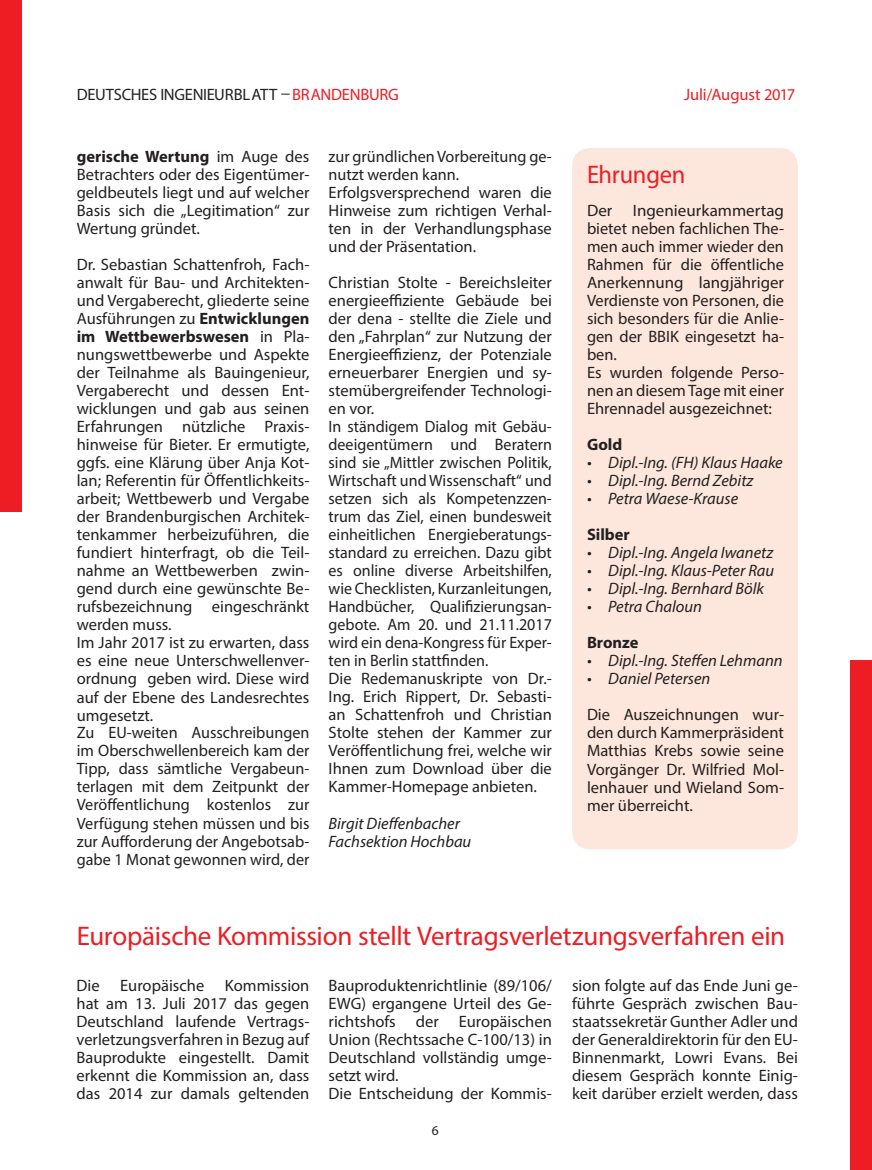
<style>
.page{position:relative;width:872px;height:1170px;background:#fff}
.page>*{position:absolute;margin:0;border:0;box-sizing:border-box;transform-origin:0 0}
.t1{font:27px "Myriad Pro";letter-spacing:-.01em;color:#ee1d23}
.t2{font:25.5px "Myriad Pro";letter-spacing:-.01em;color:#ee1d23;scale:.96 1}
.t3{font:16.5px/18px "Myriad Pro";color:#231f20}
.t4{font:italic 16.5px/18px "Myriad Pro";color:#231f20}
.t5{font:700 16.5px "Myriad Pro";color:#231f20}
.t6{font:16.5px "Myriad Pro";letter-spacing:-.01em;color:#ee1d23}
.t7{font:13.5px "Myriad Pro";color:#231f20}
.s1{color:#ee1d23}
.s2{font-weight:700}
</style>
<div class="page">
<div style="left:0;top:0;width:21px;height:511px;background:#ee1d23"></div>
<div style="left:850px;top:660px;width:22px;height:509px;background:#ee1d23"></div>
<div style="left:572px;top:148px;width:226px;height:701px;background:#fde7dc;border-radius:18px"></div>
<p class="t3" style="left:77px;top:85px;width:323px">DEUTSCHES INGENIEURBLATT <span class="s1">BRANDENBURG</span></p>
<p class="t6" style="left:684px;top:84px;width:113px">Juli/August 2017</p>
<p class="t3" style="left:77px;top:147px;width:234px;text-align:justify"><span class="s2">gerische Wertung</span> im Auge des Betrachters oder des Eigentümer&shy;geldbeutels liegt und auf welcher Basis sich die „Legitimation“ zur Wertung gründet.</p>
<p class="t3" style="left:77px;top:255px;width:234px">Dr. Sebastian Schattenfroh, Fach&shy;anwalt für Bau- und Architekten&shy;und Vergaberecht, gliederte seine<br>Ausführungen zu <span class="s2">Entwicklungen im Wettbewerbswesen</span> in Pla&shy;nungswettbewerbe und Aspekte der Teilnahme als Bauingenieur,<br>Vergaberecht und dessen Ent&shy;wicklungen und gab aus seinen<br>Erfahrungen nützliche Praxis&shy;hinweise für Bieter. Er ermutigte, ggfs. eine Klärung über Anja Kot&shy;lan; Referentin für Öffentlichkeits&shy;arbeit; Wettbewerb und Vergabe der Brandenburgischen Architek&shy;tenkammer herbeizuführen, die fundiert hinterfragt, ob die Teil&shy;nahme an Wettbewerben zwin&shy;gend durch eine gewünschte Be&shy;rufsbezeichnung eingeschränkt werden muss.<br>Im Jahr 2017 ist zu erwarten, dass es eine neue Unterschwellenver&shy;ordnung geben wird. Diese wird auf der Ebene des Landesrechtes umgesetzt.<br>Zu EU-weiten Ausschreibungen im Oberschwellenbereich kam der<br>Tipp, dass sämtliche Vergabeun&shy;terlagen mit dem Zeitpunkt der<br>Veröffentlichung kostenlos zur<br>Verfügung stehen müssen und bis zur Aufforderung der Angebotsab&shy;gabe 1 Monat gewonnen wird, der</p>
<p class="t3" style="left:328px;top:147px;width:225px">zur gründlichen Vorbereitung ge&shy;nutzt werden kann.<br>Erfolgsversprechend waren die<br>Hinweise zum richtigen Verhal&shy;ten in der Verhandlungsphase und der Präsentation.</p>
<p class="t3" style="left:328px;top:273px;width:225px">Christian Stolte - Bereichsleiter energieeffiziente Gebäude bei der dena - stellte die Ziele und den „Fahrplan“ zur Nutzung der<br>Energieeffizienz, der Potenziale erneuerbarer Energien und sy&shy;stemübergreifender Technologi&shy;en vor.<br>In ständigem Dialog mit Gebäu&shy;deeigentümern und Beratern sind sie „Mittler zwischen Politik,<br>Wirtschaft und Wissenschaft“ und setzen sich als Kompetenzzen&shy;trum das Ziel, einen bundesweit einheitlichen Energieberatungs&shy;standard zu erreichen. Dazu gibt es online diverse Arbeitshilfen, wie Checklisten, Kurzanleitungen,<br>Handbücher, Qualifizierungsan&shy;gebote. Am 20. und 21.11.2017 wird ein dena-Kongress für Exper&shy;ten in Berlin stattfinden.<br>Die Redemanuskripte von Dr.-<br>Ing. Erich Rippert, Dr. Sebasti&shy;an Schattenfroh und Christian<br>Stolte stehen der Kammer zur<br>Veröffentlichung frei, welche wir<br>Ihnen zum Download über die<br>Kammer-Homepage anbieten.</p>
<p class="t4" style="left:328px;top:813px;width:144px">Birgit Dieffenbacher<br>Fachsektion Hochbau</p>
<h2 class="t2" style="left:587px;top:158px;width:104px">Ehrungen</h2>
<p class="t3" style="left:587px;top:201px;width:199px">Der Ingenieurkammertag bietet neben fachlichen The&shy;men auch immer wieder den<br>Rahmen für die öffentliche<br>Anerkennung langjähriger<br>Verdienste von Personen, die sich besonders für die Anlie&shy;gen der BBIK eingesetzt ha&shy;ben.<br>Es wurden folgende Perso&shy;nen an diesem Tage mit einer<br>Ehrennadel ausgezeichnet:</p>
<p class="t5" style="left:587px;top:434px;width:37px">Gold</p>
<p class="t4" style="left:587px;top:453px;width:197px">• Dipl.-Ing. (FH) Klaus Haake</p>
<p class="t4" style="left:587px;top:471px;width:168px">• Dipl.-Ing. Bernd Zebitz</p>
<p class="t4" style="left:587px;top:489px;width:153px">• Petra Waese-Krause</p>
<p class="t5" style="left:587px;top:524px;width:44px">Silber</p>
<p class="t4" style="left:587px;top:543px;width:188px">• Dipl.-Ing. Angela Iwanetz</p>
<p class="t4" style="left:587px;top:561px;width:189px">• Dipl.-Ing. Klaus-Peter Rau</p>
<p class="t4" style="left:587px;top:579px;width:179px">• Dipl.-Ing. Bernhard Bölk</p>
<p class="t4" style="left:587px;top:597px;width:117px">• Petra Chaloun</p>
<p class="t5" style="left:587px;top:632px;width:53px">Bronze</p>
<p class="t4" style="left:587px;top:651px;width:197px">• Dipl.-Ing. Steffen Lehmann</p>
<p class="t4" style="left:587px;top:669px;width:125px">• Daniel Petersen</p>
<p class="t3" style="left:587px;top:705px;width:199px;text-align:justify">Die Auszeichnungen wur&shy;den durch Kammerpräsident Matthias Krebs sowie seine Vorgänger Dr. Wilfried Mol&shy;lenhauer und Wieland Som&shy;mer überreicht.</p>
<h1 class="t1" style="left:77px;top:919px;width:710px">Europäische Kommission stellt Vertragsverletzungsverfahren ein</h1>
<p class="t3" style="left:77px;top:975px;width:234px;text-align:justify">Die Europäische Kommission hat am 13. Juli 2017 das gegen Deutschland laufende Vertrags&shy;verletzungsverfahren in Bezug auf Bauprodukte eingestellt. Damit erkennt die Kommission an, dass das 2014 zur damals geltenden</p>
<p class="t3" style="left:328px;top:975px;width:225px">Bauproduktenrichtlinie (89/106/<br>EWG) ergangene Urteil des Ge&shy;richtshofs der Europäischen<br>Union (Rechtssache C-100/13) in<br>Deutschland vollständig umge&shy;setzt wird.<br>Die Entscheidung der Kommis-</p>
<p class="t3" style="left:572px;top:975px;width:227px;text-align:justify">sion folgte auf das Ende Juni ge&shy;führte Gespräch zwischen Bau&shy;staatssekretär Gunther Adler und der Generaldirektorin für den EU-Binnenmarkt, Lowri Evans. Bei diesem Gespräch konnte Einig&shy;keit darüber erzielt werden, dass</p>
<p class="t7" style="left:432px;top:1121px;width:8px">6</p>
</div>
